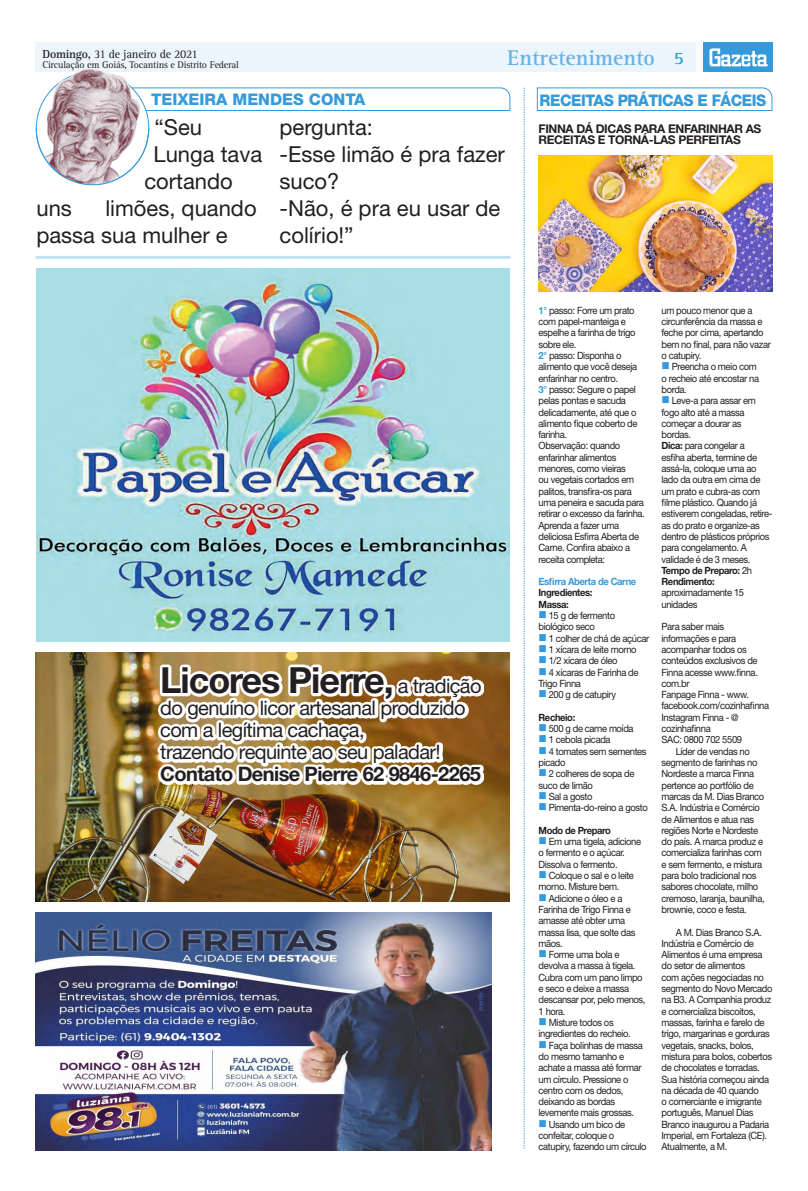
<style>
.page{position:relative;width:808px;height:1191px;background:#fff}
.page>*{position:absolute;margin:0;border:0;box-sizing:border-box;transform-origin:0 0}
.txt_colunas{font:700 36px "Helvetica Neue";letter-spacing:-.03em;color:#231f20}
.txt_colunas-2{font:22px/27px "Helvetica Neue";color:#231f20}
.t1{font:700 22px "Rotis Serif";color:#67b3e3}
.txt_colunas-3{font:700 20px/22px "Helvetica Neue";letter-spacing:-.03em;color:#231f20}
.txt_colunas-4{font:20px/22px "Helvetica Neue";letter-spacing:-.03em;color:#231f20}
.t2{font:700 18px "Rotis Serif";color:#349ada}
.Coluna_nome{font:800 16px "Helvetica Neue";letter-spacing:-.03em;color:#349ada;scale:.95 1}
.Coluna_nome-2{font:800 16px "Helvetica Neue";color:#349ada}
.Intertítulo{font:700 12px/11.3px "Helvetica Neue";letter-spacing:-.03em;color:#231f20}
.t3{font:12px "Rotis Serif";letter-spacing:-.02em;color:#231f20}
.txt_colunas-5{font:10px/11.3px "Helvetica Neue";letter-spacing:-.04em;color:#231f20;scale:.94 1}
.txt_colunas-6{font:700 10px "Helvetica Neue";letter-spacing:-.04em;color:#231f20;scale:.94 1}
.t4{font:10px "Rotis Serif";letter-spacing:-.02em;color:#231f20}
.txt_colunas-7{font:700 10px "Helvetica Neue";letter-spacing:-.04em;color:#349ada;scale:.94 1}
.s1{font-weight:700}
.s2{font-weight:400;font-size:20px}
.s3{font-weight:400}
.s4{font-weight:700;color:#349ada}
.s5{color:#349ada}
</style>
<div class="page">
<div style="left:35px;top:43px;width:661px;height:29px;background:#ebf5fb"></div>
<div style="left:703px;top:43px;width:69px;height:29px;background:#349ada"></div>
<svg style="left:709px;top:48px;width:59px;height:18px"></svg>
<svg style="left:524px;top:88px;width:1px;height:1060px"></svg>
<svg style="left:142px;top:88px;width:368px;height:23px"></svg>
<hr style="left:36px;top:256px;width:475px;height:3px;background:#c2e1f4">
<img style="left:43px;top:68px;width:99px;height:60px">
<svg style="left:36px;top:128px;width:113px;height:58px"></svg>
<img style="left:35px;top:653px;width:475px;height:248px">
<svg style="left:157px;top:664px;width:327px;height:120px"></svg>
<img style="left:36px;top:269px;width:474px;height:372px">
<img style="left:35px;top:913px;width:457px;height:237px">
<svg style="left:537px;top:88px;width:235px;height:23px"></svg>
<img style="left:539px;top:156px;width:233px;height:135px">
<p class="t3" style="left:43px;top:47px;width:157px"><span class="s1">Domingo,</span> 31 de janeiro de 2021</p>
<p class="t4" style="left:43px;top:59px;width:198px">Circulação em Goiás, Tocantins e Distrito Federal</p>
<p class="t1" style="left:507px;top:45px;width:149px">Entretenimento</p>
<p class="t2" style="left:674px;top:48px;width:12px">5</p>
<p class="Coluna_nome-2" style="left:151px;top:90px;width:216px">TEIXEIRA MENDES CONTA</p>
<p class="txt_colunas-2" style="left:154px;top:113px;width:49px">“Seu</p>
<p class="txt_colunas-2" style="left:153px;top:140px;width:110px">Lunga tava</p>
<p class="txt_colunas-2" style="left:144px;top:167px;width:90px">cortando</p>
<p class="txt_colunas-2" style="left:36px;top:194px;width:222px;text-indent:69px">limões, quando passa sua mulher e</p>
<p class="txt_colunas-2" style="left:36px;top:194px;width:37px">uns</p>
<p class="txt_colunas-2" style="left:280px;top:113px;width:95px">pergunta:</p>
<p class="txt_colunas-2" style="left:280px;top:140px;width:227px">-Esse limão é pra fazer suco?</p>
<p class="txt_colunas-2" style="left:280px;top:194px;width:222px">-Não, é pra eu usar de colírio!”</p>
<p class="txt_colunas" style="left:160px;top:658px;width:323px">Licores Pierre, <span class="s2">a tradição</span></p>
<p class="txt_colunas-4" style="left:160px;top:697px;width:307px">do genuíno licor artesanal produzido com a legítima cachaça,</p>
<p class="txt_colunas-3" style="left:160px;top:740px;width:322px"><span class="s3">trazendo requinte ao seu paladar!<br></span>Contato Denise Pierre 62 9846-2265</p>
<p class="Coluna_nome" style="left:539px;top:90px;width:240px">RECEITAS PRÁTICAS E FÁCEIS</p>
<p class="Intertítulo" style="left:539px;top:123px;width:224px">FINNA DÁ DICAS PARA ENFARINHAR AS<br>RECEITAS E TORNÁ-LAS PERFEITAS</p>
<p class="txt_colunas-5" style="left:539px;top:304px;width:105px"><span class="s4">1°</span> passo: Forre um prato com papel-manteiga e espelhe a farinha de trigo sobre ele.</p>
<p class="txt_colunas-5" style="left:539px;top:350px;width:106px"><span class="s4">2°</span> passo: Disponha o alimento que você deseja enfarinhar no centro.</p>
<p class="txt_colunas-5" style="left:539px;top:383px;width:107px"><span class="s4">3°</span> passo: Segure o papel pelas pontas e sacuda delicadamente, até que o alimento fique coberto de farinha.</p>
<p class="txt_colunas-5" style="left:539px;top:440px;width:115px">Observação: quando enfarinhar alimentos menores, como vieiras<br>ou vegetais cortados em palitos, transfira-os para uma peneira e sacuda para retirar o excesso da farinha.</p>
<p class="txt_colunas-5" style="left:539px;top:519px;width:109px">Aprenda a fazer uma deliciosa Esfirra Aberta de<br>Carne. Confira abaixo a receita completa:</p>
<p class="txt_colunas-7" style="left:539px;top:575px;width:106px">Esfirra Aberta de Carne</p>
<p class="txt_colunas-6" style="left:539px;top:586px;width:59px">Ingredientes:</p>
<p class="txt_colunas-6" style="left:539px;top:598px;width:34px">Massa:</p>
<p class="txt_colunas-5" style="left:539px;top:609px;width:83px"><span class="s5">■</span> 15 g de fermento biológico seco</p>
<p class="txt_colunas-5" style="left:539px;top:632px;width:119px"><span class="s5">■</span> 1 colher de chá de açúcar</p>
<p class="txt_colunas-5" style="left:539px;top:643px;width:106px"><span class="s5">■</span> 1 xícara de leite morno</p>
<p class="txt_colunas-5" style="left:539px;top:655px;width:86px"><span class="s5">■</span> 1/2 xícara de óleo</p>
<p class="txt_colunas-5" style="left:539px;top:666px;width:108px"><span class="s5">■</span> 4 xícaras de Farinha de<br>Trigo Finna</p>
<p class="txt_colunas-5" style="left:539px;top:689px;width:84px"><span class="s5">■</span> 200 g de catupiry</p>
<p class="txt_colunas-6" style="left:539px;top:711px;width:41px">Recheio:</p>
<p class="txt_colunas-5" style="left:539px;top:722px;width:103px"><span class="s5">■</span> 500 g de carne moída</p>
<p class="txt_colunas-5" style="left:539px;top:734px;width:78px"><span class="s5">■</span> 1 cebola picada</p>
<p class="txt_colunas-5" style="left:539px;top:745px;width:116px"><span class="s5">■</span> 4 tomates sem sementes picado</p>
<p class="txt_colunas-5" style="left:539px;top:768px;width:103px"><span class="s5">■</span> 2 colheres de sopa de suco de limão</p>
<p class="txt_colunas-5" style="left:539px;top:790px;width:59px"><span class="s5">■</span> Sal a gosto</p>
<p class="txt_colunas-5" style="left:539px;top:802px;width:118px"><span class="s5">■</span> Pimenta-do-reino a gosto</p>
<p class="txt_colunas-6" style="left:539px;top:824px;width:79px">Modo de Preparo</p>
<p class="txt_colunas-5" style="left:539px;top:835px;width:111px"><span class="s5">■</span> Em uma tigela, adicione o fermento e o açúcar.<br>Dissolva o fermento.</p>
<p class="txt_colunas-5" style="left:539px;top:869px;width:103px"><span class="s5">■</span> Coloque o sal e o leite morno. Misture bem.</p>
<p class="txt_colunas-5" style="left:539px;top:892px;width:105px"><span class="s5">■</span> Adicione o óleo e a<br>Farinha de Trigo Finna e amasse até obter uma massa lisa, que solte das mãos.</p>
<p class="txt_colunas-5" style="left:539px;top:948px;width:115px"><span class="s5">■</span> Forme uma bola e devolva a massa à tigela.<br>Cubra com um pano limpo e seco e deixe a massa descansar por, pelo menos,<br>1 hora.</p>
<p class="txt_colunas-5" style="left:539px;top:1016px;width:100px"><span class="s5">■</span> Misture todos os ingredientes do recheio.</p>
<p class="txt_colunas-5" style="left:539px;top:1039px;width:112px"><span class="s5">■</span> Faça bolinhas de massa do mesmo tamanho e achate a massa até formar um círculo. Pressione o centro com os dedos, deixando as bordas levemente mais grossas.</p>
<p class="txt_colunas-5" style="left:539px;top:1118px;width:116px"><span class="s5">■</span> Usando um bico de confeitar, coloque o catupiry, fazendo um círculo</p>
<p class="txt_colunas-5" style="left:661px;top:304px;width:118px">um pouco menor que a circunferência da massa e feche por cima, apertando bem no final, para não vazar o catupiry.</p>
<p class="txt_colunas-5" style="left:661px;top:361px;width:105px"><span class="s5">■</span> Preencha o meio com o recheio até encostar na borda.</p>
<p class="txt_colunas-5" style="left:661px;top:395px;width:102px"><span class="s5">■</span> Leve-a para assar em fogo alto até a massa começar a dourar as bordas.</p>
<p class="txt_colunas-5" style="left:661px;top:440px;width:120px"><span class="s1">Dica:</span> para congelar a<br>esfiha aberta, termine de assá-la, coloque uma ao lado da outra em cima de um prato e cubra-as com filme plástico. Quando já estiverem congeladas, retire&shy;as do prato e organize-as dentro de plásticos próprios para congelamento. A validade é de 3 meses.</p>
<p class="txt_colunas-6" style="left:661px;top:564px;width:98px">Tempo de Preparo: <span class="s3">2h</span></p>
<p class="txt_colunas-5" style="left:661px;top:576px;width:89px"><span class="s1">Rendimento: </span>aproximadamente 15 unidades</p>
<p class="txt_colunas-5" style="left:661px;top:621px;width:104px">Para saber mais informações e para acompanhar todos os conteúdos exclusivos de<br>Finna acesse www.finna. com.br</p>
<p class="txt_colunas-5" style="left:661px;top:689px;width:116px">Fanpage Finna - www. facebook.com/cozinhafinna</p>
<p class="txt_colunas-5" style="left:661px;top:711px;width:84px">Instagram Finna - @ cozinhafinna</p>
<p class="txt_colunas-5" style="left:661px;top:734px;width:87px">SAC: 0800 702 5509</p>
<p class="txt_colunas-5" style="left:661px;top:745px;width:111px;text-indent:14px">Líder de vendas no segmento de farinhas no<br>Nordeste a marca Finna pertence ao portfólio de marcas da M. Dias Branco<br>S.A. Indústria e Comércio de Alimentos e atua nas regiões Norte e Nordeste do país. A marca produz e comercializa farinhas com e sem fermento, e mistura para bolo tradicional nos sabores chocolate, milho cremoso, laranja, baunilha, brownie, coco e festa.</p>
<p class="txt_colunas-5" style="left:661px;top:926px;width:120px;text-indent:14px">A M. Dias Branco S.A.<br>Indústria e Comércio de<br>Alimentos é uma empresa do setor de alimentos<br>com ações negociadas no segmento do Novo Mercado na B3. A Companhia produz e comercializa biscoitos, massas, farinha e farelo de trigo, margarinas e gorduras vegetais, snacks, bolos, mistura para bolos, cobertos de chocolates e torradas.</p>
<p class="txt_colunas-5" style="left:661px;top:1073px;width:116px">Sua história começou ainda na década de 40 quando<br>o comerciante e imigrante português, Manuel Dias<br>Branco inaugurou a Padaria<br>Imperial, em Fortaleza (CE).<br>Atualmente, a M.</p>
</div>
